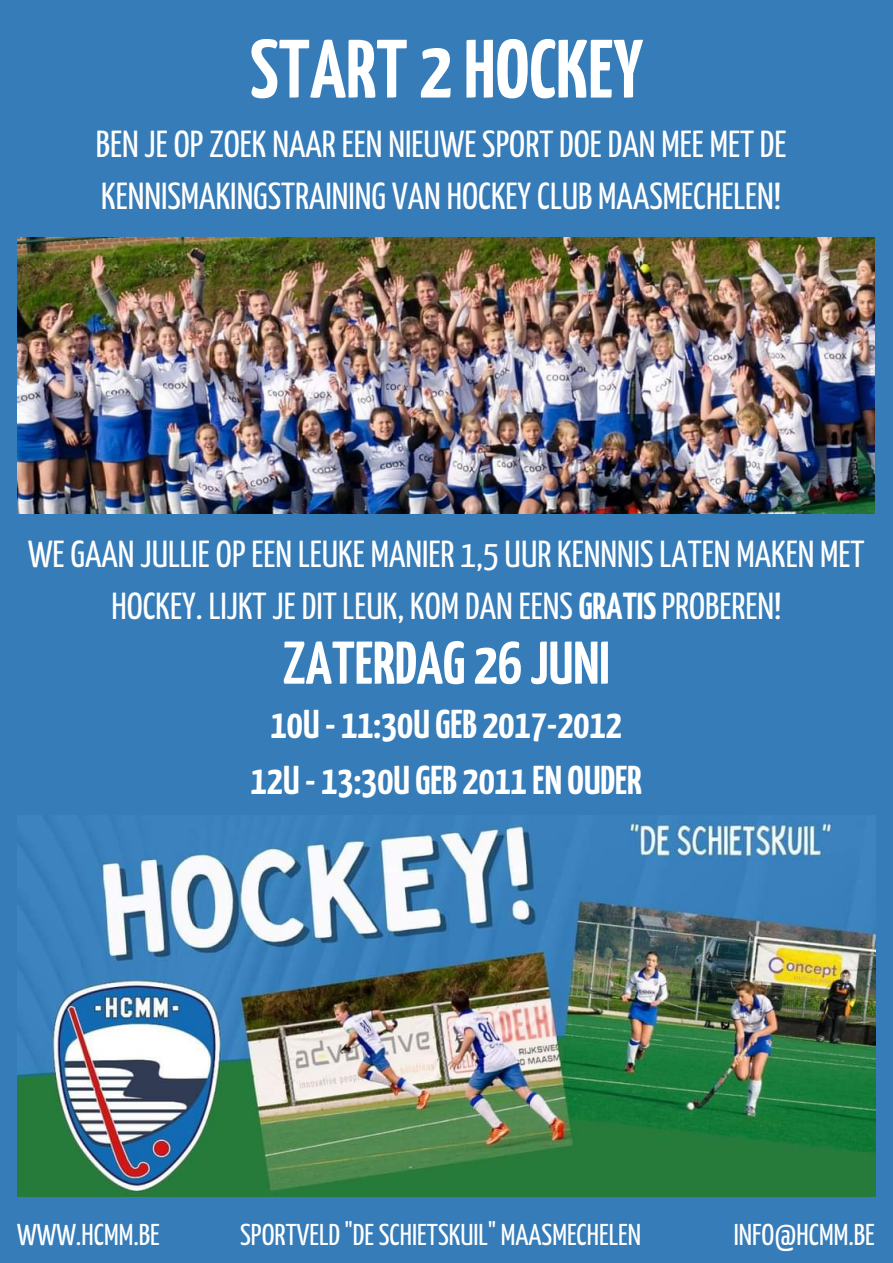
<style>
.page{position:relative;width:893px;height:1263px;background:#367cb8}
.page>*{position:absolute;margin:0;border:0;box-sizing:border-box;transform-origin:0 0}
.t1{font:700 82.5px "Yanone Kaffeesatz";color:#fff}
.t2{font:700 60.15px "Yanone Kaffeesatz";color:#fff}
.t3{font:700 40.12px "Yanone Kaffeesatz";color:#fff}
.t4{font:37.5px/52.3px "Yanone Kaffeesatz";color:#fff}
.t5{font:30px "Yanone Kaffeesatz";color:#fff}
.s1{font-weight:700}
</style>
<div class="page">
<img style="left:18px;top:238px;width:856px;height:276px">
<img style="left:18px;top:816px;width:858px;height:380px">
<p class="t1" style="left:250px;top:37px;width:395px">START 2 HOCKEY</p>
<p class="t4" style="left:96px;top:121px;width:692px">BEN JE OP ZOEK NAAR EEN NIEUWE SPORT DOE DAN MEE MET DE<br>KENNISMAKINGSTRAINING VAN HOCKEY CLUB MAASMECHELEN!</p>
<p class="t4" style="left:28px;top:531px;width:838px;text-align:center">WE GAAN JULLIE OP EEN LEUKE MANIER 1,5 UUR KENNNIS LATEN MAKEN MET<br>HOCKEY. LIJKT JE DIT LEUK, KOM DAN EENS <span class="s1">GRATIS</span>PROBEREN!</p>
<p class="t2" style="left:283px;top:639px;width:328px">ZATERDAG 26 JUNI</p>
<p class="t3" style="left:271px;top:709px;width:352px">10U - 11:30U GEB 2017-2012</p>
<p class="t3" style="left:251px;top:764px;width:392px">12U - 13:30U GEB 2011 EN OUDER</p>
<p class="t5" style="left:240px;top:1223px;width:402px">SPORTVELD "DE SCHIETSKUIL" MAASMECHELEN</p>
<p class="t5" style="left:17px;top:1223px;width:144px">WWW.HCMM.BE</p>
<p class="t5" style="left:733px;top:1223px;width:143px">INFO@HCMM.BE</p>
</div>
